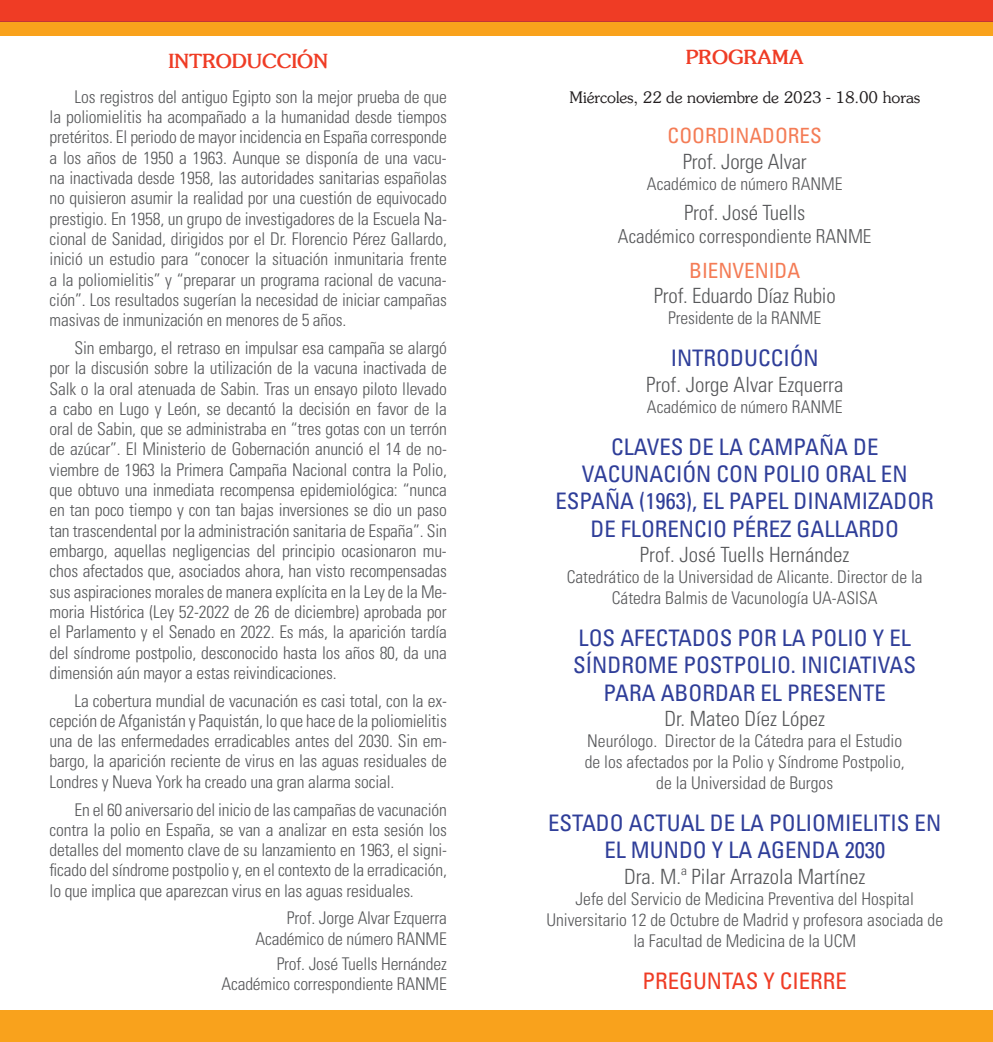
<style>
.page{position:relative;width:993px;height:1042px;background:#fff}
.page>*{position:absolute;margin:0;border:0;box-sizing:border-box;transform-origin:0 0}
.t1{font:condensed 22.75px/27.3px "Univers LT Std";color:#2f3e99;text-align:center}
.t2{font:condensed 22.75px "Univers LT Std";color:#ef3c25}
.t3{font:300 condensed 21px "Univers LT Std";color:#57585a}
.t4{font:condensed 21px "Univers LT Std";color:#f47c56}
.t5{font:300 condensed 19.25px "Univers LT Std";color:#57585a}
.t6{font:700 19.25px "Souvenir";color:#ef3c25}
.t7{font:300 condensed 17.5px/20.3px "Univers LT Std";color:#57585a;text-align:justify}
.t8{font:15.75px "Souvenir";color:#231f20}
</style>
<div class="page">
<div style="left:0;top:0;width:992px;height:22px;background:#ef3c25"></div>
<div style="left:0;top:22px;width:992px;height:13px;background:#f9a21c"></div>
<div style="left:0;top:1011px;width:992px;height:31px;background:#f9a21c"></div>
<p class="t6" style="left:168px;top:49px;width:161px">INTRODUCCIÓN</p>
<p class="t7" style="left:50px;top:87px;width:398px;text-indent:25px">Los registros del antiguo Egipto son la mejor prueba de que la poliomielitis ha acompañado a la humanidad desde tiempos pretéritos. El periodo de mayor incidencia en España corresponde a los años de 1950 a 1963. Aunque se disponía de una vacu&shy;na inactivada desde 1958, las autoridades sanitarias españolas no quisieron asumir la realidad por una cuestión de equivocado prestigio. En 1958, un grupo de investigadores de la Escuela Na&shy;cional de Sanidad, dirigidos por el Dr. Florencio Pérez Gallardo, inició un estudio para “conocer la situación inmunitaria frente a la poliomielitis” y “preparar un programa racional de vacuna&shy;ción”. Los resultados sugerían la necesidad de iniciar campañas masivas de inmunización en menores de 5 años.</p>
<p class="t7" style="left:50px;top:338px;width:398px;text-indent:25px">Sin embargo, el retraso en impulsar esa campaña se alargó por la discusión sobre la utilización de la vacuna inactivada de Salk o la oral atenuada de Sabin. Tras un ensayo piloto llevado a cabo en Lugo y León, se decantó la decisión en favor de la oral de Sabin, que se administraba en “tres gotas con un terrón de azúcar”. El Ministerio de Gobernación anunció el 14 de no&shy;viembre de 1963 la Primera Campaña Nacional contra la Polio, que obtuvo una inmediata recompensa epidemiológica: “nunca en tan poco tiempo y con tan bajas inversiones se dio un paso tan trascendental por la administración sanitaria de España”. Sin embargo, aquellas negligencias del principio ocasionaron mu&shy;chos afectados que, asociados ahora, han visto recompensadas sus aspiraciones morales de manera explícita en la Ley de la Me&shy;moria Histórica (Ley 52-2022 de 26 de diciembre) aprobada por el Parlamento y el Senado en 2022. Es más, la aparición tardía del síndrome postpolio, desconocido hasta los años 80, da una dimensión aún mayor a estas reivindicaciones.</p>
<p class="t7" style="left:50px;top:690px;width:398px;text-indent:25px">La cobertura mundial de vacunación es casi total, con la ex&shy;cepción de Afganistán y Paquistán, lo que hace de la poliomielitis una de las enfermedades erradicables antes del 2030. Sin em&shy;bargo, la aparición reciente de virus en las aguas residuales de Londres y Nueva York ha creado una gran alarma social.</p>
<p class="t7" style="left:50px;top:799px;width:398px;text-indent:25px">En el 60 aniversario del inicio de las campañas de vacunación contra la polio en España, se van a analizar en esta sesión los detalles del momento clave de su lanzamiento en 1963, el signi&shy;ficado del síndrome postpolio y, en el contexto de la erradicación, lo que implica que aparezcan virus en las aguas residuales.</p>
<p class="t7" style="left:255px;top:908px;width:193px;text-align:right">Prof. Jorge Alvar Ezquerra<br>Académico de número RANME</p>
<p class="t7" style="left:221px;top:954px;width:227px;text-align:right">Prof. José Tuells Hernández<br>Académico correspondiente RANME</p>
<p class="t6" style="left:685px;top:46px;width:120px">PROGRAMA</p>
<p class="t8" style="left:569px;top:88px;width:352px">Miércoles, 22 de noviembre de 2023 - 18.00 horas</p>
<p class="t4" style="left:667px;top:123px;width:156px">COORDINADORES</p>
<p class="t3" style="left:682px;top:148px;width:125px">Prof. Jorge Alvar</p>
<p class="t7" style="left:646px;top:173px;width:197px">Académico de número RANME</p>
<p class="t3" style="left:684px;top:200px;width:123px">Prof. José Tuells</p>
<p class="t5" style="left:617px;top:224px;width:255px">Académico correspondiente RANME</p>
<p class="t4" style="left:689px;top:257px;width:112px">BIENVENIDA</p>
<p class="t3" style="left:653px;top:283px;width:183px">Prof. Eduardo Díaz Rubio</p>
<p class="t7" style="left:668px;top:308px;width:154px">Presidente de la RANME</p>
<h1 class="t1" style="left:670px;top:344px;width:149px">INTRODUCCIÓN</h1>
<p class="t3" style="left:646px;top:371px;width:199px">Prof. Jorge Alvar Ezquerra</p>
<p class="t7" style="left:646px;top:396px;width:197px">Académico de número RANME</p>
<h1 class="t1" style="left:555px;top:433px;width:380px">CLAVES DE LA CAMPAÑA DE<br>VACUNACIÓN CON POLIO ORAL EN<br>ESPAÑA (1963), EL PAPEL DINAMIZADOR<br>DE FLORENCIO PÉREZ GALLARDO</h1>
<p class="t3" style="left:639px;top:542px;width:211px">Prof. José Tuells Hernández</p>
<p class="t7" style="left:566px;top:566px;width:357px;line-height:21px;text-align:center">Catedrático de la Universidad de Alicante. Director de la<br>Cátedra Balmis de Vacunología UA-ASISA</p>
<h1 class="t1" style="left:573px;top:624px;width:344px">LOS AFECTADOS POR LA POLIO Y EL<br>SÍNDROME POSTPOLIO. INICIATIVAS<br>PARA ABORDAR EL PRESENTE</h1>
<p class="t3" style="left:664px;top:706px;width:162px">Dr. Mateo Díez López</p>
<p class="t7" style="left:584px;top:730px;width:321px;line-height:21px;text-align:center">Neurólogo. Director de la Cátedra para el Estudio de los afectados por la Polio y Síndrome Postpolio, de la Universidad de Burgos</p>
<h1 class="t1" style="left:548px;top:809px;width:394px">ESTADO ACTUAL DE LA POLIOMIELITIS EN<br>EL MUNDO Y LA AGENDA 2030</h1>
<p class="t3" style="left:624px;top:863px;width:243px">Dra. M.ª Pilar Arrazola Martínez</p>
<p class="t7" style="left:546px;top:888px;width:398px;line-height:21px;text-align:center">Jefe del Servicio de Medicina Preventiva del Hospital<br>Universitario 12 de Octubre de Madrid y profesora asociada de la Facultad de Medicina de la UCM</p>
<h1 class="t2" style="left:642px;top:966px;width:206px">PREGUNTAS Y CIERRE</h1>
</div>
